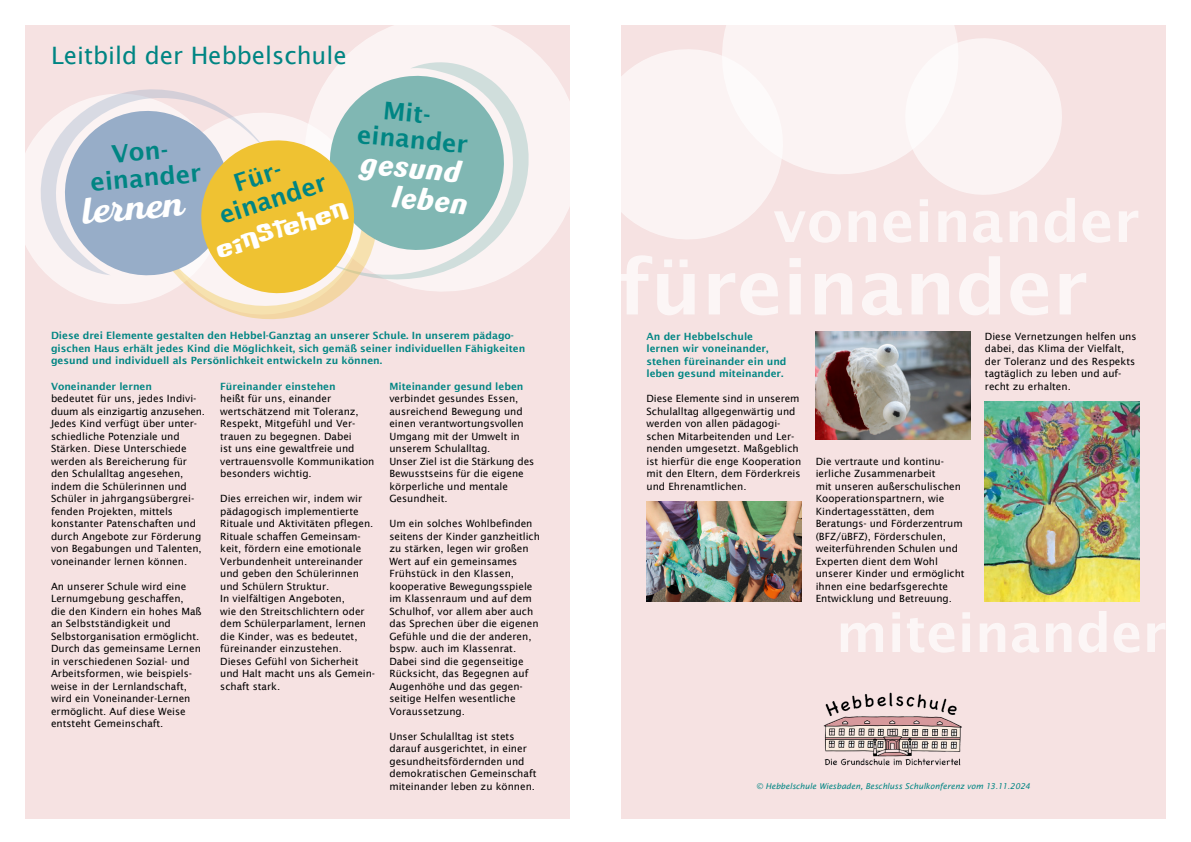
<style>
.page{position:relative;width:1191px;height:842px;background:#fff}
.page>*{position:absolute;margin:0;border:0;box-sizing:border-box;transform-origin:0 0}
.t1{font:37.2px "Paramount";color:#fff}
.t2{font:31.6px "Buka Bird";color:#fff}
.t3{font:italic 800 28.7px/30.5px "Sari OT";color:#fff}
.t4{font:600 24.6px/26.1px "Lucida Sans";color:#008583;text-align:center}
.t5{font:24px "Lucida Sans";color:#008583}
.t6{font:10px/12.5px "Lucida Sans";color:#000}
.t7{font:600 10px/12.5px "Lucida Sans";color:#008583}
.t8{font:italic 8px "Lucida Sans";color:#008583}
</style>
<div class="page">
<div style="left:26px;top:26px;width:544px;height:793px;background:#f6e2e2"></div>
<svg style="left:26px;top:151px;width:113px;height:153px"></svg>
<svg style="left:346px;top:26px;width:224px;height:223px;fill:#fbf3f3"></svg>
<div style="left:621px;top:26px;width:544px;height:793px;background:#f6e2e2"></div>
<img style="left:823px;top:692px;width:139px;height:74px">
<img style="left:815px;top:332px;width:155px;height:107px">
<img style="left:985px;top:402px;width:155px;height:200px">
<img style="left:646px;top:502px;width:155px;height:100px">
<svg style="left:621px;top:49px;width:154px;height:190px;background:#faf0f0"></svg>
<svg style="left:942px;top:38px;width:120px;height:157px"></svg>
<svg style="left:714px;top:25px;width:252px;height:157px;background:#faf2f2"></svg>
<svg style="left:334px;top:56px;width:207px;height:217px;background:#f2eeed"></svg>
<svg style="left:27px;top:114px;width:32px;height:161px;fill:#fbf3f3"></svg>
<svg style="left:139px;top:298px;width:197px;height:21px"></svg>
<svg style="left:59px;top:70px;width:451px;height:228px;background:#c7ccb6"></svg>
<h3 class="t5" style="left:51px;top:42px;width:297px">Leitbild der Hebbelschule</h3>
<h3 class="t4" style="left:87px;top:143px;width:113px;rotate:-5deg">Von&shy;einander</h3>
<h1 class="t1" style="left:82px;top:187px;width:103px;rotate:-5deg">lernen</h1>
<h3 class="t4" style="left:230px;top:171px;width:50px;rotate:-18deg">Für-</h3>
<h3 class="t4" style="left:216px;top:203px;width:113px;rotate:-18deg">einander</h3>
<h2 class="t2" style="left:210px;top:232px;width:138px;rotate:-18deg">einstehen</h2>
<h3 class="t4" style="left:361px;top:94px;width:113px;rotate:6deg">Mit&shy;einander</h3>
<h3 class="t3" style="left:397px;top:151px;width:77px;text-indent:-35px;rotate:6deg">gesund leben</h3>
<p class="t7" style="left:51px;top:330px;width:476px">Diese drei Elemente gestalten den Hebbel-Ganztag an unserer Schule. In unserem pädago&shy;gischen Haus erhält jedes Kind die Möglichkeit, sich gemäß seiner individuellen Fähigkeiten gesund und individuell als Persönlichkeit entwickeln zu können.</p>
<p class="t7" style="left:646px;top:330px;width:142px">An der Hebbelschule lernen wir voneinander, stehen füreinander ein und leben gesund miteinander.</p>
<p class="t6" style="left:646px;top:392px;width:156px">Diese Elemente sind in unserem<br>Schulalltag allgegenwärtig und werden von allen pädagogi&shy;schen Mitarbeitenden und Ler&shy;nenden umgesetzt. Maßgeblich ist hierfür die enge Kooperation mit den Eltern, dem Förderkreis und Ehrenamtlichen.</p>
<p class="t6" style="left:985px;top:330px;width:153px">Diese Vernetzungen helfen uns dabei, das Klima der Vielfalt, der Toleranz und des Respekts tagtäglich zu leben und auf-</p>
<p class="t7" style="left:51px;top:380px;width:102px">Voneinander lernen</p>
<p class="t6" style="left:985px;top:380px;width:87px">recht zu erhalten.</p>
<p class="t6" style="left:51px;top:392px;width:156px">bedeutet für uns, jedes Indivi&shy;duum als einzigartig anzusehen.<br>Jedes Kind verfügt über unter&shy;schiedliche Potenziale und<br>Stärken. Diese Unterschiede werden als Bereicherung für den Schulalltag angesehen, indem die Schülerinnen und<br>Schüler in jahrgangsübergrei&shy;fenden Projekten, mittels konstanter Patenschaften und durch Angebote zur Förderung von Begabungen und Talenten, voneinander lernen können.</p>
<p class="t6" style="left:51px;top:580px;width:152px">An unserer Schule wird eine<br>Lernumgebung geschaffen,<br>die den Kindern ein hohes Maß an Selbstständigkeit und<br>Selbstorganisation ermöglicht.<br>Durch das gemeinsame Lernen in verschiedenen Sozial- und<br>Arbeitsformen, wie beispiels&shy;weise in der Lernlandschaft, wird ein Voneinander-Lernen ermöglicht. Auf diese Weise entsteht Gemeinschaft.</p>
<p class="t7" style="left:220px;top:380px;width:117px">Füreinander einstehen</p>
<p class="t6" style="left:220px;top:392px;width:156px">heißt für uns, einander wertschätzend mit Toleranz,<br>Respekt, Mitgefühl und Ver&shy;trauen zu begegnen. Dabei<br>ist uns eine gewaltfreie und vertrauensvolle Kommunikation besonders wichtig.</p>
<p class="t6" style="left:220px;top:492px;width:156px">Dies erreichen wir, indem wir pädagogisch implementierte<br>Rituale und Aktivitäten pflegen.<br>Rituale schaffen Gemeinsam&shy;keit, fördern eine emotionale<br>Verbundenheit untereinander und geben den Schülerinnen und Schülern Struktur.<br>In vielfältigen Angeboten,<br>wie den Streitschlichtern oder dem Schülerparlament, lernen die Kinder, was es bedeutet, füreinander einzustehen.<br>Dieses Gefühl von Sicherheit und Halt macht uns als Gemein&shy;schaft stark.</p>
<p class="t7" style="left:389px;top:380px;width:135px">Miteinander gesund leben</p>
<p class="t6" style="left:389px;top:392px;width:146px">verbindet gesundes Essen, ausreichend Bewegung und einen verantwortungsvollen<br>Umgang mit der Umwelt in unserem Schulalltag.<br>Unser Ziel ist die Stärkung des<br>Bewusstseins für die eigene körperliche und mentale<br>Gesundheit.</p>
<p class="t6" style="left:389px;top:517px;width:152px">Um ein solches Wohlbefinden seitens der Kinder ganzheitlich zu stärken, legen wir großen<br>Wert auf ein gemeinsames<br>Frühstück in den Klassen, kooperative Bewegungsspiele im Klassenraum und auf dem<br>Schulhof, vor allem aber auch das Sprechen über die eigenen<br>Gefühle und die der anderen, bspw. auch im Klassenrat.<br>Dabei sind die gegenseitige<br>Rücksicht, das Begegnen auf<br>Augenhöhe und das gegen&shy;seitige Helfen wesentliche<br>Voraussetzung.</p>
<p class="t6" style="left:389px;top:730px;width:148px">Unser Schulalltag ist stets darauf ausgerichtet, in einer gesundheitsfördernden und demokratischen Gemeinschaft miteinander leben zu können.</p>
<p class="t6" style="left:815px;top:455px;width:150px">Die vertraute und kontinu&shy;ierliche Zusammenarbeit<br>mit unseren außerschulischen<br>Kooperationspartnern, wie<br>Kindertagesstätten, dem<br>Beratungs- und Förderzentrum (BFZ/üBFZ), Förderschulen, weiterführenden Schulen und<br>Experten dient dem Wohl unserer Kinder und ermöglicht ihnen eine bedarfsgerechte<br>Entwicklung und Betreuung.</p>
<p class="t8" style="left:756px;top:782px;width:275px">© Hebbelschule Wiesbaden, Beschluss Schulkonferenz vom 13.11.2024</p>
</div>
